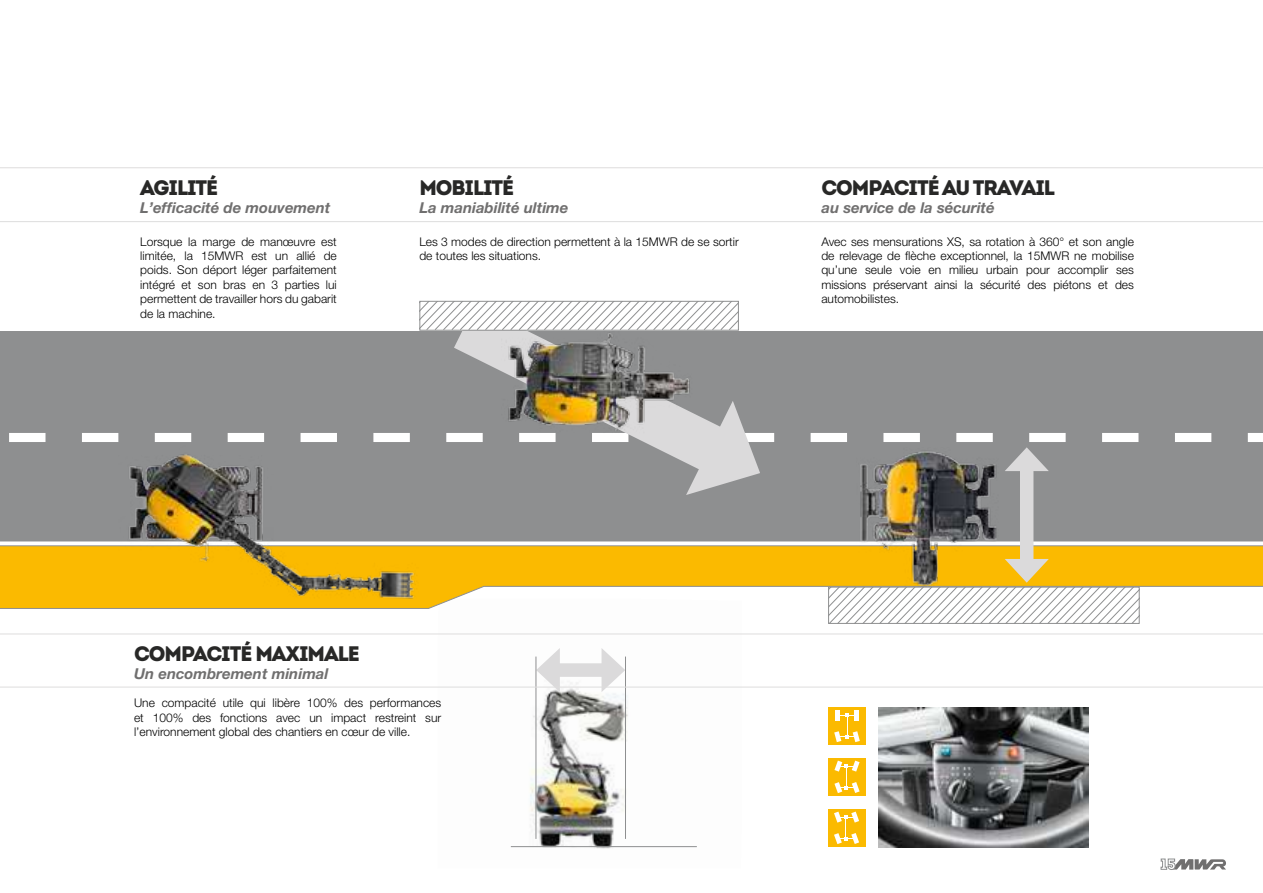
<style>
.page{position:relative;width:1263px;height:893px;background:#fff}
.page>*{position:absolute;margin:0;border:0;box-sizing:border-box;transform-origin:0 0}
.t1{font:900 21px "Intro";letter-spacing:-.05em;color:#282827}
.t2{font:italic 700 15px "Helvetica Neue LT Pro";color:#706f6f}
.t3{font:300 12px/14.4px "Helvetica Neue LT Pro";color:#000;text-align:justify}
</style>
<div class="page">
<img style="left:438px;top:633px;width:304px;height:216px">
<svg style="left:0;top:546px;width:1263px;height:63px"></svg>
<div style="left:0;top:331px;width:1263px;height:214px;background:#8e8f90"></div>
<svg style="left:0;top:540px;width:1263px;height:6px"></svg>
<div style="left:550px;top:663px;width:61px;height:14px;background:#dbdadb"></div>
<svg style="left:536px;top:648px;width:24px;height:44px"></svg>
<svg style="left:601px;top:648px;width:24px;height:44px"></svg>
<hr style="left:511px;top:846px;width:186px;height:1px;background:#8e8f90">
<hr style="left:536px;top:657px;width:1px;height:182px;background:#8e8f90">
<hr style="left:625px;top:657px;width:1px;height:182px;background:#8e8f90">
<div style="left:828px;top:707px;width:38px;height:38px;background:#fbba00"></div>
<div style="left:835px;top:710px;width:5px;height:10px;background:#fff"></div>
<div style="left:854px;top:710px;width:5px;height:10px;background:#fff"></div>
<svg style="left:834px;top:713px;width:26px;height:29px"></svg>
<div style="left:828px;top:758px;width:38px;height:38px;background:#fbba00"></div>
<svg style="left:834px;top:761px;width:25px;height:32px"></svg>
<div style="left:828px;top:809px;width:38px;height:38px;background:#fbba00"></div>
<svg style="left:834px;top:812px;width:25px;height:32px"></svg>
<img style="left:856px;top:495px;width:144px;height:64px">
<div style="left:828px;top:587px;width:312px;height:37px;border:1px solid #8e8f90"></div>
<div style="left:1020px;top:462px;width:13px;height:106px;background:#dbdadb"></div>
<svg style="left:828px;top:559px;width:311px;height:64px"></svg>
<img style="left:119px;top:495px;width:305px;height:113px">
<svg style="left:401px;top:300px;width:338px;height:219px"></svg>
<svg style="left:9px;top:401px;width:1254px;height:94px"></svg>
<img style="left:501px;top:331px;width:196px;height:106px">
<svg style="left:421px;top:303px;width:316px;height:26px"></svg>
<div style="left:419px;top:301px;width:320px;height:30px;border:1px solid #8e8f90"></div>
<hr style="left:0;top:221px;width:1263px;height:1px;background:#dedddd">
<hr style="left:0;top:167px;width:1263px;height:1px;background:#dedddd">
<hr style="left:0;top:687px;width:1263px;height:1px;background:#dedddd">
<hr style="left:0;top:634px;width:1263px;height:1px;background:#dedddd">
<img style="left:879px;top:707px;width:209px;height:140px">
<svg style="left:1161px;top:859px;width:65px;height:11px"></svg>
<h1 class="t1" style="left:140px;top:174px;width:80px">AGILITÉ</h1>
<p class="t2" style="left:140px;top:199px;width:192px">L’efficacité de mouvement</p>
<p class="t3" style="left:140px;top:234px;width:198px">Lorsque la marge de manœuvre est limitée, la 15MWR est un allié de poids. Son déport léger parfaitement intégré et son bras en 3 parties lui permettent de travailler hors du gabarit de la machine.</p>
<h1 class="t1" style="left:419px;top:174px;width:96px">MOBILITÉ</h1>
<p class="t2" style="left:419px;top:199px;width:151px">La maniabilité ultime</p>
<p class="t3" style="left:419px;top:234px;width:321px">Les 3 modes de direction permettent à la 15MWR de se sortir de toutes les situations.</p>
<h1 class="t1" style="left:821px;top:174px;width:235px">COMPACITÉ AU TRAVAIL</h1>
<p class="t2" style="left:821px;top:199px;width:175px">au service de la sécurité</p>
<p class="t3" style="left:821px;top:234px;width:314px">Avec ses mensurations XS, sa rotation à 360° et son angle de relevage de flèche exceptionnel, la 15MWR ne mobilise qu’une seule voie en milieu urbain pour accomplir ses missions préservant ainsi la sécurité des piétons et des automobilistes.</p>
<h1 class="t1" style="left:134px;top:639px;width:227px">COMPACITÉ MAXIMALE</h1>
<p class="t2" style="left:134px;top:664px;width:196px">Un encombrement minimal</p>
<p class="t3" style="left:134px;top:696px;width:309px">Une compacité utile qui libère 100% des performances et 100% des fonctions avec un impact restreint sur l’environnement global des chantiers en cœur de ville.</p>
</div>
